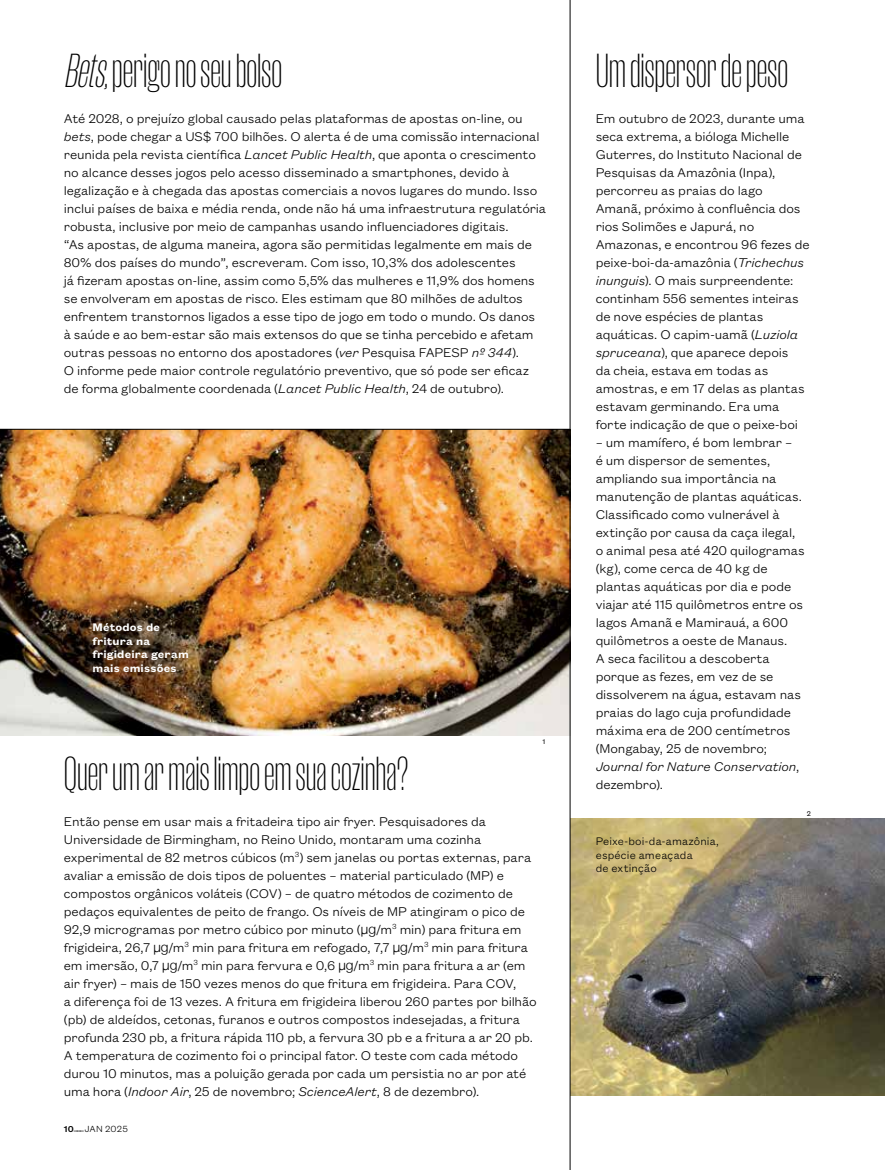
<style>
.page{position:relative;width:885px;height:1170px;background:#fff}
.page>*{position:absolute;margin:0;border:0;box-sizing:border-box;transform-origin:0 0}
.t1{font:300 45px "Manuka";color:#000}
.t2{font:13.8px/18px "Founders Gtsk Txt Lt";letter-spacing:-.01em;color:#000}
.t3{font:12px/13.5px "Founders Gtsk Txt Lt";letter-spacing:.015em;color:#000}
.t4{font:12px/13.5px "Founders Gtsk Txt Sm B";letter-spacing:.015em;color:#fff}
.t5{font:9.75px "Founders Gtsk Txt Lt";letter-spacing:.015em;color:#000}
.t6{font:7.5px "Founders Grotesk Text";color:#000}
.s1{font-style:italic}
.s2{font-family:"Helvetica Neue";font-weight:300}
.s3{font-family:"Founders Gtsk Txt Med";font-size:9.3px}
.s4{font-size:12px}
</style>
<div class="page">
<img style="left:0;top:430px;width:569px;height:305px">
<img style="left:570px;top:819px;width:314px;height:276px">
<hr style="left:569px;top:0;width:1px;height:1169px;background:#000">
<hr style="left:0;top:429px;width:570px;height:1px;background:#000">
<h1 class="t1" style="left:64px;top:49px;width:220px"><span class="s1">Bets</span>, perigo no seu bolso</h1>
<p class="t2" style="left:64px;top:109px;width:483px">Até 2028, o prejuízo global causado pelas plataformas de apostas on-line, ou <span class="s1">bets</span>, pode chegar a US$ 700 bilhões. O alerta é de uma comissão internacional reunida pela revista científica <span class="s1">Lancet Public Health</span>, que aponta o crescimento no alcance desses jogos pelo acesso disseminado a smartphones, devido à legalização e à chegada das apostas comerciais a novos lugares do mundo. Isso inclui países de baixa e média renda, onde não há uma infraestrutura regulatória robusta, inclusive por meio de campanhas usando influenciadores digitais.<br>“As apostas, de alguma maneira, agora são permitidas legalmente em mais de 80% dos países do mundo”, escreveram. Com isso, 10,3% dos adolescentes<br>já fizeram apostas on-line, assim como 5,5% das mulheres e 11,9% dos homens se envolveram em apostas de risco. Eles estimam que 80 milhões de adultos enfrentem transtornos ligados a esse tipo de jogo em todo o mundo. Os danos<br>à saúde e ao bem-estar são mais extensos do que se tinha percebido e afetam outras pessoas no entorno dos apostadores (<span class="s1">ver</span> Pesquisa FAPESP <span class="s1">nº 344</span>).<br>O informe pede maior controle regulatório preventivo, que só pode ser eficaz de forma globalmente coordenada (<span class="s1">Lancet Public Health</span>, 24 de outubro).</p>
<p class="t4" style="left:92px;top:620px;width:98px">Métodos de fritura na frigideira geram mais emissões</p>
<p class="t6" style="left:542px;top:736px;width:4px">1</p>
<h1 class="t1" style="left:64px;top:751px;width:346px">Quer um ar mais limpo em sua cozinha?</h1>
<p class="t2" style="left:64px;top:811px;width:474px">Então pense em usar mais a fritadeira tipo air fryer. Pesquisadores da Universidade de Birmingham, no Reino Unido, montaram uma cozinha experimental de 82 metros cúbicos (m<sup>3</sup>) sem janelas ou portas externas, para avaliar a emissão de dois tipos de poluentes – material particulado (MP) e compostos orgânicos voláteis (COV) – de quatro métodos de cozimento de pedaços equivalentes de peito de frango. Os níveis de MP atingiram o pico de 92,9 microgramas por metro cúbico por minuto (<span class="s2">μg</span>/m<sup>3</sup> min) para fritura em frigideira, 26,7 <span class="s2">μg</span>/m<sup>3</sup> min para fritura em refogado, 7,7 <span class="s2">μg</span>/m<sup>3</sup> min para fritura em imersão, 0,7 <span class="s2">μg</span>/m<sup>3</sup> min para fervura e 0,6 <span class="s2">μg</span>/m<sup>3</sup> min para fritura a ar (em air fryer) – mais de 150 vezes menos do que fritura em frigideira. Para COV,<br>a diferença foi de 13 vezes. A fritura em frigideira liberou 260 partes por bilhão (pb) de aldeídos, cetonas, furanos e outros compostos indesejadas, a fritura profunda 230 pb, a fritura rápida 110 pb, a fervura 30 pb e a fritura a ar 20 pb.<br>A temperatura de cozimento foi o principal fator. O teste com cada método durou 10 minutos, mas a poluição gerada por cada um persistia no ar por até uma hora (<span class="s1">Indoor Air</span>, 25 de novembro; <span class="s1">ScienceAlert</span>, 8 de dezembro).</p>
<p class="t5" style="left:64px;top:1121px;width:66px"><span class="s3">10</span><span class="s4">___</span>JAN 2025</p>
<h1 class="t1" style="left:595px;top:49px;width:194px">Um dispersor de peso</h1>
<p class="t2" style="left:595px;top:109px;width:215px">Em outubro de 2023, durante uma seca extrema, a bióloga Michelle<br>Guterres, do Instituto Nacional de<br>Pesquisas da Amazônia (Inpa), percorreu as praias do lago<br>Amanã, próximo à confluência dos rios Solimões e Japurá, no<br>Amazonas, e encontrou 96 fezes de peixe-boi-da-amazônia (<span class="s1">Trichechus inunguis</span>). O mais surpreendente: continham 556 sementes inteiras de nove espécies de plantas aquáticas. O capim-uamã (<span class="s1">Luziola spruceana</span>), que aparece depois<br>da cheia, estava em todas as amostras, e em 17 delas as plantas estavam germinando. Era uma forte indicação de que o peixe-boi</p>
<p class="t2" style="left:595px;top:433px;width:210px">– um mamífero, é bom lembrar –<br>é um dispersor de sementes, ampliando sua importância na manutenção de plantas aquáticas.<br>Classificado como vulnerável à extinção por causa da caça ilegal, o animal pesa até 420 quilogramas (kg), come cerca de 40 kg de plantas aquáticas por dia e pode viajar até 115 quilômetros entre os lagos Amanã e Mamirauá, a 600 quilômetros a oeste de Manaus.<br>A seca facilitou a descoberta porque as fezes, em vez de se dissolverem na água, estavam nas praias do lago cuja profundidade máxima era de 200 centímetros (Mongabay, 25 de novembro;<br><span class="s1">Journal for Nature Conservation</span>, dezembro).</p>
<p class="t3" style="left:595px;top:833px;width:125px">Peixe-boi-da-amazônia, espécie ameaçada<br>de extinção</p>
<p class="t6" style="left:806px;top:808px;width:6px">2</p>
</div>
